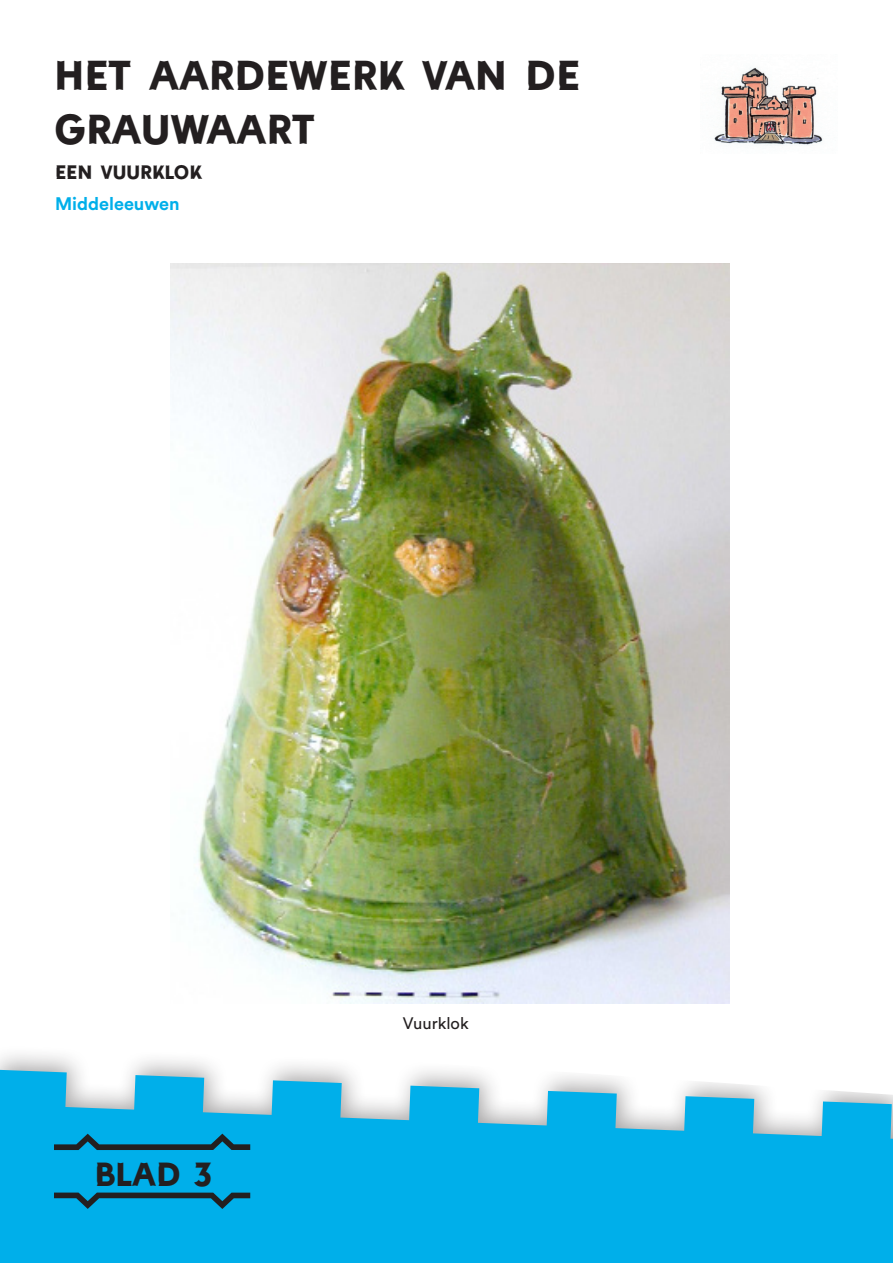
<style>
.page{position:relative;width:893px;height:1263px;background:#fff}
.page>*{position:absolute;margin:0;border:0;box-sizing:border-box;transform-origin:0 0}
.t1{font:45px/54px "Castellum";color:#231f20}
.t2{font:36px "Castellum";color:#231f20}
.t3{font:21px "Castellum";color:#231f20}
.t4{font:700 18px "Circular Std";color:#00afea}
.t5{font:16.5px "Circular Std";color:#231f20}
</style>
<div class="page">
<img style="left:170px;top:264px;width:559px;height:739px">
<svg style="left:0;top:1070px;width:893px;height:193px;background:#2ab9ea"></svg>
<svg style="left:54px;top:1192px;width:196px;height:17px;background:#0c7ba1"></svg>
<svg style="left:54px;top:1133px;width:196px;height:17px;background:#0c7ba1"></svg>
<img style="left:714px;top:67px;width:109px;height:79px">
<p class="t1" style="left:54px;top:49px;width:528px">HET AARDEWERK VAN DE<br>GRAUWAART</p>
<p class="t3" style="left:55px;top:162px;width:148px">EEN VUURKLOK</p>
<p class="t4" style="left:55px;top:192px;width:126px">Middeleeuwen</p>
<p class="t2" style="left:94px;top:1157px;width:119px">BLAD 3</p>
<p class="t5" style="left:403px;top:1013px;width:67px">Vuurklok</p>
</div>
